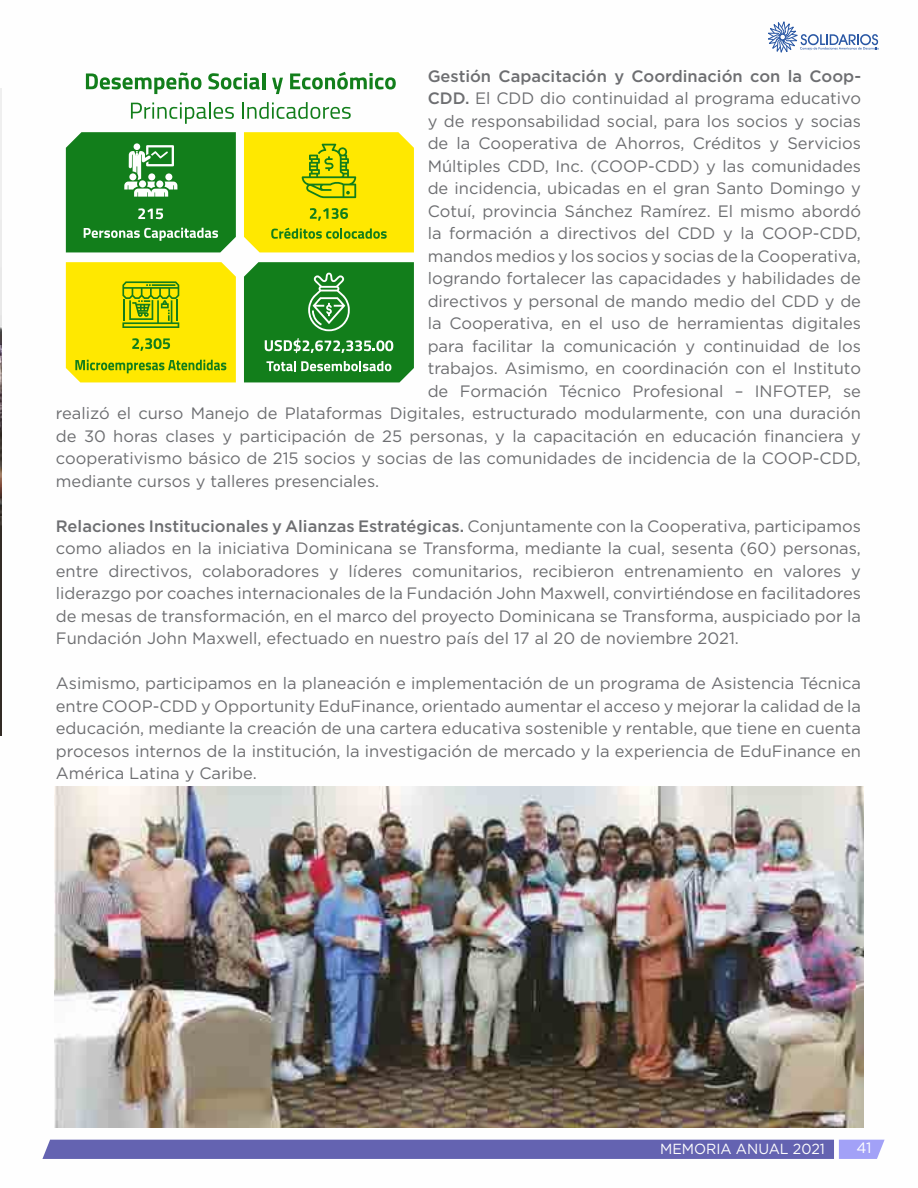
<style>
.page{position:relative;width:918px;height:1188px;background:#fff}
.page>*{position:absolute;margin:0;border:0;box-sizing:border-box;transform-origin:0 0}
.t1{font:16.5px/22.5px "Gotham";color:#6d6e71;text-align:justify}
.t2{font:500 16.5px "Gotham";color:#6d6e71}
.t3{font:15px "Gotham";color:#fff}
.t4{font:14.55px "Gotham";color:#fefefe}
.s1{font-weight:500}
</style>
<div class="page">
<div style="left:42px;top:1140px;width:843px;height:19px;background:#6463b1"></div>
<svg style="left:768px;top:21px;width:111px;height:32px"></svg>
<img style="left:0;top:89px;width:1px;height:646px">
<svg style="left:86px;top:72px;width:116px;height:22px"></svg>
<svg style="left:208px;top:73px;width:52px;height:16px"></svg>
<hr style="left:262px;top:73px;width:3px;height:16px;background:#127e1b">
<svg style="left:272px;top:78px;width:11px;height:16px"></svg>
<svg style="left:290px;top:72px;width:106px;height:17px"></svg>
<svg style="left:131px;top:102px;width:103px;height:22px"></svg>
<svg style="left:242px;top:102px;width:109px;height:17px"></svg>
<svg style="left:244px;top:132px;width:170px;height:120px;background:#ede005"></svg>
<svg style="left:244px;top:262px;width:170px;height:120px;background:#2a8b32"></svg>
<svg style="left:66px;top:262px;width:170px;height:120px;background:#e7dd05"></svg>
<svg style="left:66px;top:132px;width:170px;height:120px;background:#2b8b33"></svg>
<img style="left:54px;top:786px;width:810px;height:341px">
<p class="t2" style="left:428px;top:65px;width:435px">Gestión Capacitación y Coordinación con la Coop-</p>
<p class="t1" style="left:428px;top:87px;width:435px"><span class="s1">CDD.</span> El CDD dio continuidad al programa educativo</p>
<p class="t1" style="left:428px;top:109px;width:435px">y de responsabilidad social, para los socios y socias</p>
<p class="t1" style="left:428px;top:132px;width:435px">de la Cooperativa de Ahorros, Créditos y Servicios</p>
<p class="t1" style="left:428px;top:154px;width:435px">Múltiples CDD, Inc. (COOP-CDD) y las comunidades</p>
<p class="t1" style="left:428px;top:177px;width:435px">de incidencia, ubicadas en el gran Santo Domingo y</p>
<p class="t1" style="left:428px;top:199px;width:435px">Cotuí, provincia Sánchez Ramírez. El mismo abordó</p>
<p class="t1" style="left:428px;top:222px;width:435px">la formación a directivos del CDD y la COOP-CDD,</p>
<p class="t1" style="left:428px;top:244px;width:435px">mandos medios y los socios y socias de la Cooperativa,</p>
<p class="t1" style="left:428px;top:267px;width:435px">logrando fortalecer las capacidades y habilidades de</p>
<p class="t1" style="left:428px;top:289px;width:435px">directivos y personal de mando medio del CDD y de</p>
<p class="t1" style="left:428px;top:312px;width:435px">la Cooperativa, en el uso de herramientas digitales</p>
<p class="t1" style="left:428px;top:334px;width:435px">para facilitar la comunicación y continuidad de los</p>
<p class="t1" style="left:428px;top:357px;width:435px">trabajos. Asimismo, en coordinación con el Instituto</p>
<p class="t1" style="left:428px;top:379px;width:435px">de Formación Técnico Profesional – INFOTEP, se</p>
<p class="t1" style="left:56px;top:402px;width:807px">realizó el curso Manejo de Plataformas Digitales, estructurado modularmente, con una duración</p>
<p class="t1" style="left:56px;top:424px;width:807px">de 30 horas clases y participación de 25 personas, y la capacitación en educación financiera y</p>
<p class="t1" style="left:56px;top:447px;width:807px">cooperativismo básico de 215 socios y socias de las comunidades de incidencia de la COOP-CDD,</p>
<p class="t1" style="left:56px;top:469px;width:325px">mediante cursos y talleres presenciales.</p>
<p class="t1" style="left:56px;top:514px;width:807px"><span class="s1">Relaciones Institucionales y Alianzas Estratégicas.</span> Conjuntamente con la Cooperativa, participamos como aliados en la iniciativa Dominicana se Transforma, mediante la cual, sesenta (60) personas, entre directivos, colaboradores y líderes comunitarios, recibieron entrenamiento en valores y liderazgo por coaches internacionales de la Fundación John Maxwell, convirtiéndose en facilitadores de mesas de transformación, en el marco del proyecto Dominicana se Transforma, auspiciado por la Fundación John Maxwell, efectuado en nuestro país del 17 al 20 de noviembre 2021.</p>
<p class="t1" style="left:56px;top:672px;width:807px">Asimismo, participamos en la planeación e implementación de un programa de Asistencia Técnica entre COOP-CDD y Opportunity EduFinance, orientado aumentar el acceso y mejorar la calidad de la educación, mediante la creación de una cartera educativa sostenible y rentable, que tiene en cuenta procesos internos de la institución, la investigación de mercado y la experiencia de EduFinance en América Latina y Caribe.</p>
<p class="t4" style="left:660px;top:1140px;width:166px">MEMORIA ANUAL 2021</p>
<p class="t3" style="left:856px;top:1138px;width:17px">41</p>
</div>
